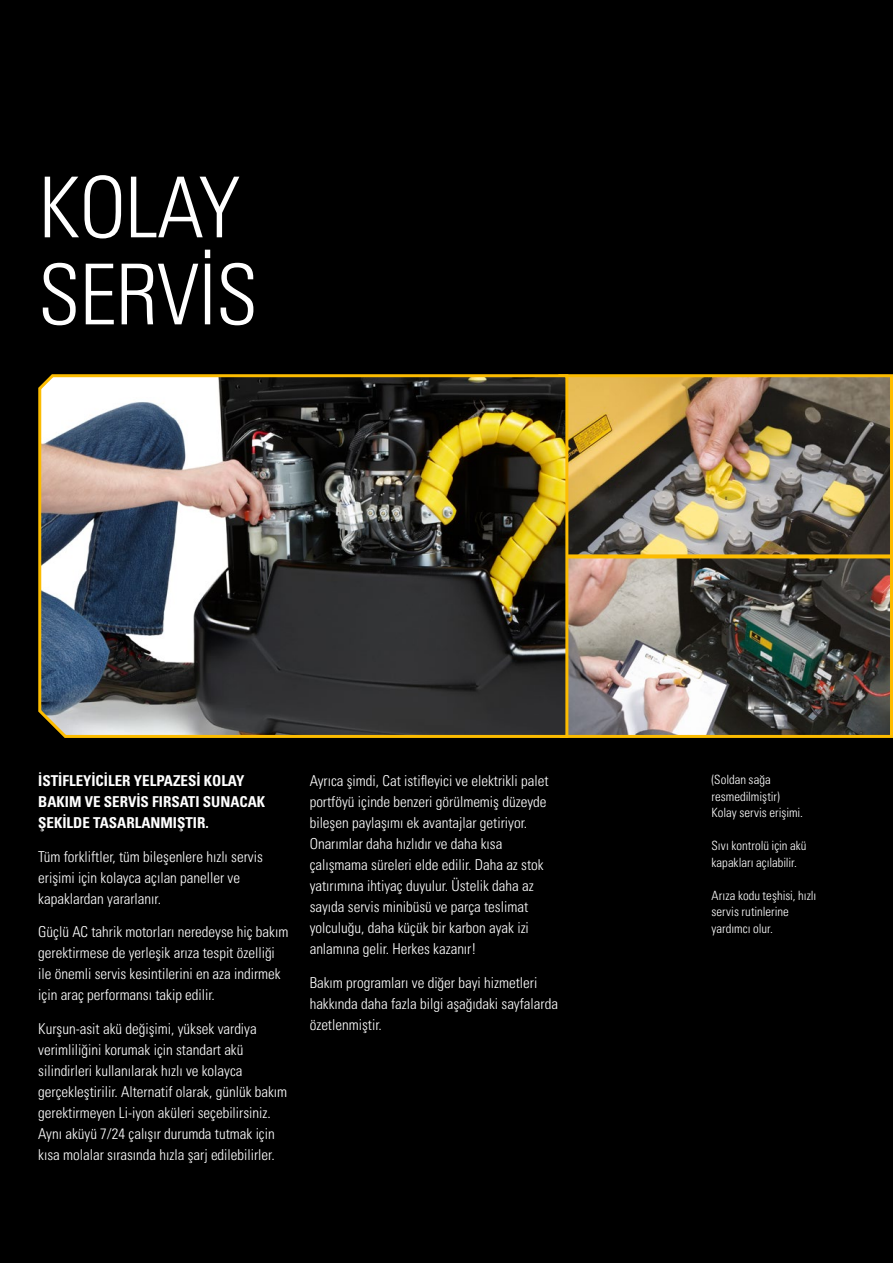
<style>
.page{position:relative;width:893px;height:1263px;background:#fff}
.page>*{position:absolute;margin:0;border:0;box-sizing:border-box;transform-origin:0 0}
.t1{font:84px/87px "Univers LTCYR 47 Light Cond";letter-spacing:-.01em;color:#fff}
.t2{font:15px/21px "Univers LTCYR 47 Light Cond";color:#fff}
.t3{font:15px/21px "Univers LTCYR 67 Bold Cond";color:#fff}
.t4{font:12.75px/16.5px "Univers LTCYR 47 Light Cond";color:#fff}
</style>
<div class="page">
<hr style="left:892px;top:0;width:1px;height:374px;background:#fcbc00">
<div style="left:0;top:0;width:892px;height:1263px;background:#000"></div>
<img style="left:570px;top:378px;width:319px;height:175px">
<div style="left:558px;top:374px;width:335px;height:183px;border:3px solid #fcbc00"></div>
<img style="left:570px;top:559px;width:319px;height:175px">
<div style="left:560px;top:555px;width:333px;height:183px;border:3px solid #fcbc00"></div>
<img style="left:38px;top:374px;width:532px;height:364px">
<h1 class="t1" style="left:38px;top:160px;width:221px">KOLAY<br>SERVİS</h1>
<p class="t3" style="left:38px;top:770px;width:229px">İSTİFLEYİCİLER YELPAZESİ KOLAY<br>BAKIM VE SERVİS FIRSATI SUNACAK<br>ŞEKİLDE TASARLANMIŞTIR.</p>
<p class="t2" style="left:38px;top:845px;width:226px">Tüm forkliftler, tüm bileşenlere hızlı servis erişimi için kolayca açılan paneller ve kapaklardan yararlanır.</p>
<p class="t2" style="left:38px;top:921px;width:252px">Güçlü AC tahrik motorları neredeyse hiç bakım gerektirmese de yerleşik arıza tespit özelliği ile önemli servis kesintilerini en aza indirmek için araç performansı takip edilir.</p>
<p class="t2" style="left:38px;top:1018px;width:250px">Kurşun-asit akü değişimi, yüksek vardiya verimliliğini korumak için standart akü silindirleri kullanılarak hızlı ve kolayca gerçekleştirilir. Alternatif olarak, günlük bakım gerektirmeyen Li-iyon aküleri seçebilirsiniz.<br>Aynı aküyü 7/24 çalışır durumda tutmak için kısa molalar sırasında hızla şarj edilebilirler.</p>
<p class="t2" style="left:310px;top:769px;width:240px">Ayrıca şimdi, Cat istifleyici ve elektrikli palet portföyü içinde benzeri görülmemiş düzeyde bileşen paylaşımı ek avantajlar getiriyor.<br>Onarımlar daha hızlıdır ve daha kısa çalışmama süreleri elde edilir. Daha az stok yatırımına ihtiyaç duyulur. Üstelik daha az sayıda servis minibüsü ve parça teslimat yolculuğu, daha küçük bir karbon ayak izi anlamına gelir. Herkes kazanır!</p>
<p class="t2" style="left:310px;top:971px;width:250px">Bakım programları ve diğer bayi hizmetleri hakkında daha fazla bilgi aşağıdaki sayfalarda özetlenmiştir.</p>
<p class="t4" style="left:711px;top:771px;width:93px">(Soldan sağa resmedilmiştir)<br>Kolay servis erişimi.</p>
<p class="t4" style="left:711px;top:837px;width:96px">Sıvı kontrolü için akü kapakları açılabilir.</p>
<p class="t4" style="left:711px;top:886px;width:106px">Arıza kodu teşhisi, hızlı servis rutinlerine yardımcı olur.</p>
</div>
